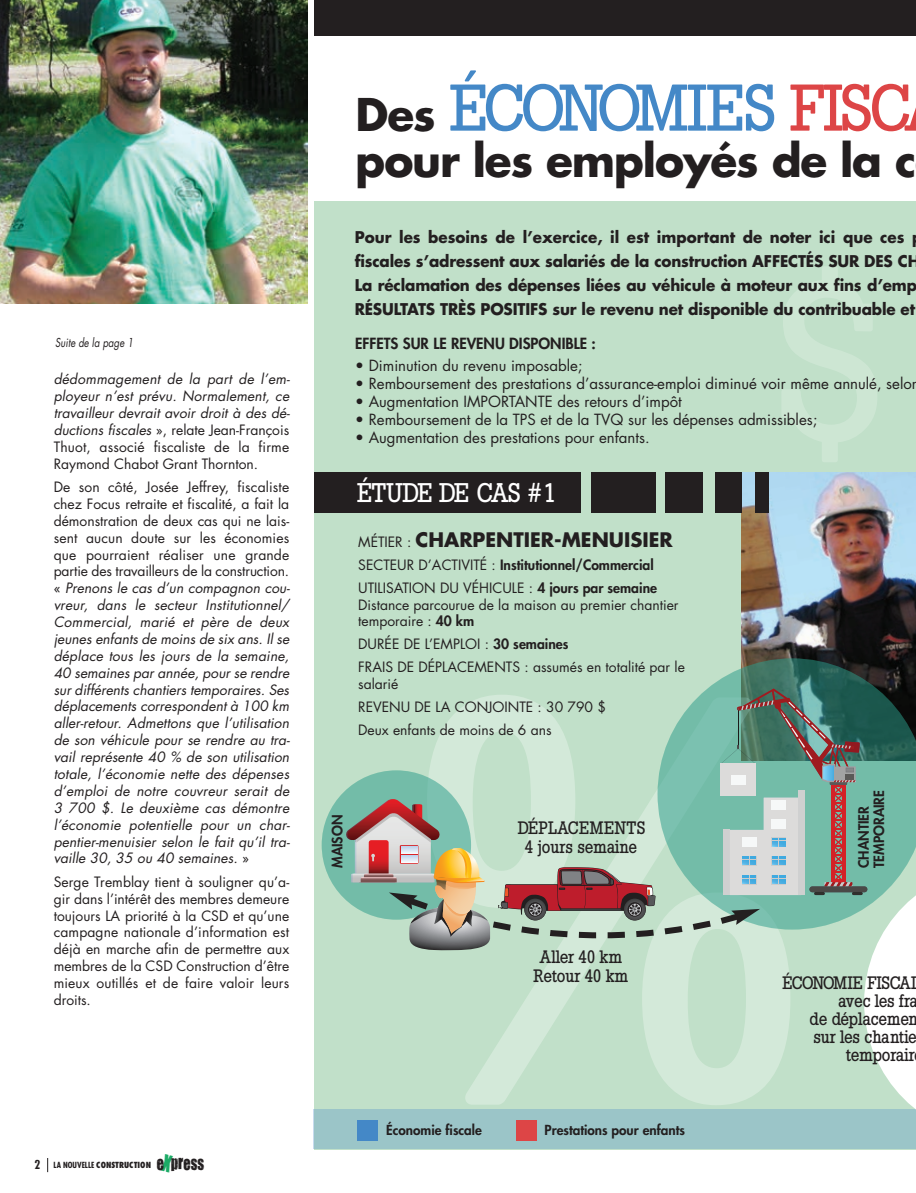
<style>
.page{position:relative;width:916px;height:1193px;background:#fff}
.page>*{position:absolute;margin:0;border:0;box-sizing:border-box;transform-origin:0 0}
.t1{font:500 229.5px "Slab Tall X";color:rgb(255 255 255/.2)}
.t2{font:500 65.85px "Slab Tall X";letter-spacing:-.07em;color:#4488c7}
.t3{font:700 43.8px "Futura";letter-spacing:-.025em;color:#231f20}
.t4{font:500 27px "Slab Tall X";letter-spacing:-.035em;color:#fff;scale:.96 1}
.t5{font:700 19.5px "Futura";color:#231f20}
.t6{font:500 18px/18.1px "Slab Tall X";color:#231f20;text-align:center;scale:.96 1}
.t7{font:700 15.75px/24px "Futura";letter-spacing:-.01em;color:#231f20;scale:.96 1}
.t8{font:15px "Futura";color:#231f20}
.t9{font:800 15px "Futura";color:#231f20}
.t10{font:italic 13.8px/16.8px "Futura";letter-spacing:.005em;color:#231f20;text-align:justify}
.t11{font:13.8px/16.8px "Futura";color:#231f20}
.t12{font:800 13.8px/23px "Futura";color:#231f20}
.t13{font:800 13.5px "Futura";color:#231f20}
.t14{font:italic 12px "Futura";letter-spacing:.005em;color:#231f20;scale:.8 1}
.t15{font:800 condensed 8.25px "Futura";color:#231f20}
.s1{font-style:normal}
.s2{font-weight:700;font-size:12px}
.s3{font-weight:700}
.s4{font-family:"You Are Loved";font-weight:400;font-stretch:normal;font-size:15.9px}
.s5{font-family:"Futura";font-weight:700;font-size:43.8px;color:#231f20}
.s6{color:#dd4546}
.s7{font-weight:400;font-size:13.8px}
.s8{font-weight:400}
.s9{font-weight:800}
</style>
<div class="page">
<div style="left:314px;top:201px;width:601px;height:948px;background:#c1e0c9"></div>
<img style="left:740px;top:472px;width:175px;height:186px">
<div style="left:314px;top:1109px;width:601px;height:40px;background:#9bc5c8"></div>
<div style="left:314px;top:0;width:601px;height:35px;background:#231f20"></div>
<img style="left:0;top:0;width:307px;height:304px">
<div style="left:357px;top:1120px;width:21px;height:20px;background:#4488c7"></div>
<div style="left:516px;top:1120px;width:20px;height:20px;background:#dd4546"></div>
<svg style="left:47px;top:1158px;width:1px;height:14px"></svg>
<div style="left:314px;top:472px;width:266px;height:40px;background:#231f20"></div>
<div style="left:591px;top:472px;width:64px;height:40px;background:#231f20"></div>
<div style="left:665px;top:472px;width:37px;height:40px;background:#231f20"></div>
<div style="left:714px;top:472px;width:27px;height:40px;background:#231f20"></div>
<div style="left:755px;top:472px;width:13px;height:40px;background:#231f20"></div>
<div style="left:321px;top:770px;width:150px;height:149px;background:#73bca8;border-radius:50%"></div>
<svg style="left:708px;top:658px;width:207px;height:30px;background:#406157"></svg>
<svg style="left:346px;top:688px;width:569px;height:450px"></svg>
<p class="t14" style="left:55px;top:337px;width:99px">Suite de la page 1</p>
<p class="t10" style="left:54px;top:372px;width:237px">dédommagement de la part de l’em&shy;ployeur n’est prévu. Normalement, ce travailleur devrait avoir droit à des dé&shy;ductions fiscales <span class="s1">», relate Jean-François Thuot, associé fiscaliste de la firme Raymond Chabot Grant Thornton.</span></p>
<p class="t10" style="left:54px;top:480px;width:237px"><span class="s1">De son côté, Josée Jeffrey, fiscaliste chez Focus retraite et fiscalité, a fait la démonstration de deux cas qui ne lais&shy;sent aucun doute sur les économies que pourraient réaliser une grande partie des travailleurs de la construction. «</span> Prenons le cas d’un compagnon cou&shy;vreur, dans le secteur Institutionnel/ Commercial, marié et père de deux jeunes enfants de moins de six ans. Il se déplace tous les jours de la semaine, 40 semaines par année, pour se rendre sur différents chantiers temporaires. Ses déplacements correspondent à 100 km aller-retour. Admettons que l’utilisation de son véhicule pour se rendre au tra&shy;vail représente 40 % de son utilisation totale, l’économie nette des dépenses d’emploi de notre couvreur serait de 3 700 $. Le deuxième cas démontre l’économie potentielle pour un char&shy;pentier-menuisier selon le fait qu’il tra&shy;vaille 30, 35 ou 40 semaines. <span class="s1">»</span></p>
<p class="t11" style="left:54px;top:874px;width:237px;text-align:justify">Serge Tremblay tient à souligner qu’a&shy;gir dans l’intérêt des membres demeure toujours LA priorité à la CSD et qu’une campagne nationale d’information est déjà en marche afin de permettre aux membres de la CSD Construction d’être mieux outillés et de faire valoir leurs droits.</p>
<p class="t15" style="left:35px;top:1161px;width:171px"><span class="s2">2</span> <span class="s3">LA NOUVELLE</span> CONSTRUCTION <span class="s4">E PRESS</span></p>
<h2 class="t2" style="left:355px;top:69px;width:557px"><span class="s5">Des</span> ÉCONOMIES <span class="s6">FISC</span></h2>
<h3 class="t3" style="left:355px;top:141px;width:562px">pour les employés de la c</h3>
<p class="t7" style="left:354px;top:226px;width:590px">Pour les besoins de l’exercice, il est important de noter ici que ces fiscales s’adressent aux salariés de la construction AFFECTÉS SUR DES CH La réclamation des dépenses liées au véhicule à moteur aux fins d’emp RÉSULTATS TRÈS POSITIFS sur le revenu net disponible du contribuable et</p>
<p class="t9" style="left:355px;top:336px;width:242px">EFFETS SUR LE REVENU DISPONIBLE :</p>
<p class="t8" style="left:355px;top:358px;width:229px">• Diminution du revenu imposable;</p>
<p class="t8" style="left:355px;top:376px;width:565px">• Remboursement des prestations d’assurance-emploi diminué voir même annulé, selon</p>
<p class="t8" style="left:355px;top:394px;width:328px">• Augmentation IMPORTANTE des retours d’impôt</p>
<p class="t8" style="left:355px;top:412px;width:463px">• Remboursement de la TPS et de la TVQ sur les dépenses admissibles;</p>
<p class="t8" style="left:355px;top:430px;width:296px">• Augmentation des prestations pour enfants.</p>
<h1 class="t1" style="left:772px;top:226px;width:113px">$</h1>
<h3 class="t4" style="left:357px;top:477px;width:208px">ÉTUDE DE CAS #1</h3>
<h3 class="t5" style="left:358px;top:531px;width:316px"><span class="s7">MÉTIER :</span> CHARPENTIER-MENUISIER</h3>
<p class="t12" style="left:358px;top:554px;width:300px"><span class="s8">SECTEUR D’ACTIVITÉ :</span> Institutionnel/Commercial<br><span class="s8">UTILISATION DU VÉHICULE :</span> 4 jours par semaine</p>
<p class="t11" style="left:358px;top:597px;width:322px">Distance parcourue de la maison au premier chantier temporaire : <span class="s9">40 km</span></p>
<p class="t11" style="left:358px;top:633px;width:328px;line-height:23px">DURÉE DE L’EMPLOI : <span class="s9">30 semaines<br></span>FRAIS DE DÉPLACEMENTS : assumés en totalité par le</p>
<p class="t11" style="left:358px;top:673px;width:249px;line-height:23px">salarié<br>REVENU DE LA CONJOINTE : 30 790 $<br>Deux enfants de moins de 6 ans</p>
<p class="t12" style="left:327px;top:868px;width:55px;rotate:-90deg">MAISON</p>
<h3 class="t6" style="left:517px;top:818px;width:135px;line-height:18.9px">DÉPLACEMENTS<br>4 jours semaine</h3>
<p class="t12" style="left:856px;top:868px;width:79px;line-height:15.5px;rotate:-90deg">CHANTIER<br>TEMPORAIRE</p>
<h3 class="t6" style="left:533px;top:946px;width:100px;line-height:18.9px">Aller 40 km<br>Retour 40 km</h3>
<p class="t13" style="left:386px;top:1123px;width:97px">Économie fiscale</p>
<p class="t13" style="left:544px;top:1123px;width:142px">Prestations pour enfants</p>
<h3 class="t6" style="left:782px;top:973px;width:145px;text-align:right">ÉCONOMIE FISCAL avec les fra<br>de déplacemen<br>sur les chantie temporair</h3>
</div>
